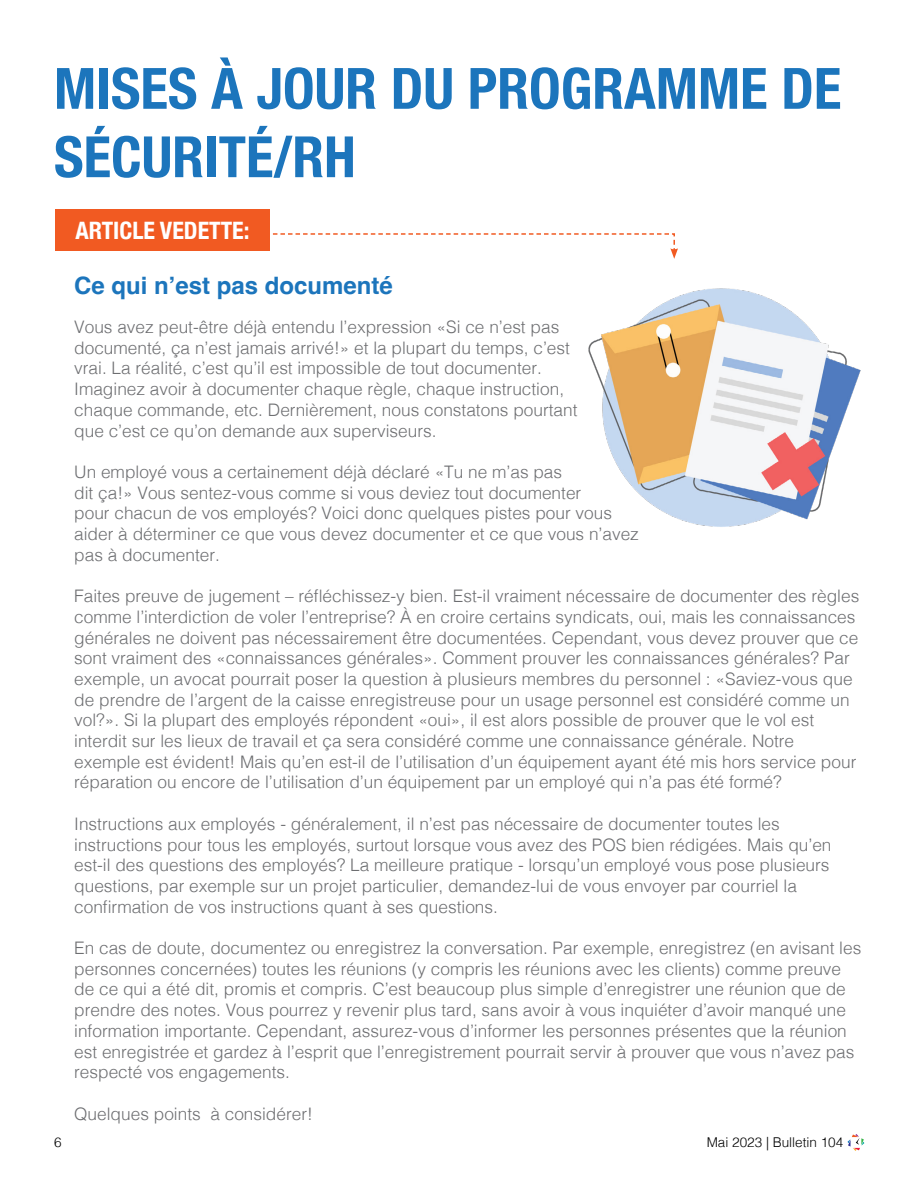
<style>
.page{position:relative;width:918px;height:1188px;background:#fff}
.page>*{position:absolute;margin:0;border:0;box-sizing:border-box;transform-origin:0 0}
.t1{font:700 condensed 57px/68.4px "Helvetica Neue";color:#1c75bc}
.t2{font:700 24px "Helvetica";color:#1c75bc}
.t3{font:700 condensed 24px "Helvetica Neue";color:#fff}
.t4{font:300 17.25px/20.7px "Helvetica";color:#6d6e71}
.t5{font:300 13.5px "Helvetica";color:#000}
</style>
<div class="page">
<svg style="left:848px;top:1134px;width:16px;height:17px"></svg>
<div style="left:55px;top:209px;width:215px;height:41px;background:#f15a22"></div>
<img style="left:588px;top:288px;width:273px;height:239px">
<svg style="left:266px;top:233px;width:412px;height:26px"></svg>
<h1 class="t1" style="left:54px;top:50px;width:789px">MISES À JOUR DU PROGRAMME DE<br>SÉCURITÉ/RH</h1>
<h2 class="t3" style="left:76px;top:211px;width:176px">ARTICLE VEDETTE:</h2>
<h2 class="t2" style="left:74px;top:271px;width:320px">Ce qui n’est pas documenté</h2>
<p class="t4" style="left:74px;top:315px;width:505px">Vous avez peut-être déjà entendu l’expression «Si ce n’est pas documenté, ça n’est jamais arrivé!» et la plupart du temps, c’est vrai. La réalité, c’est qu’il est impossible de tout documenter.<br>Imaginez avoir à documenter chaque règle, chaque instruction, chaque commande, etc. Dernièrement, nous constatons pourtant que c’est ce qu’on demande aux superviseurs.</p>
<p class="t4" style="left:74px;top:460px;width:566px">Un employé vous a certainement déjà déclaré «Tu ne m’as pas<br>dit ça!» Vous sentez-vous comme si vous deviez tout documenter<br>pour chacun de vos employés? Voici donc quelques pistes pour vous aider à déterminer ce que vous devez documenter et ce que vous n’avez pas à documenter.</p>
<p class="t4" style="left:74px;top:584px;width:787px">Faites preuve de jugement – réfléchissez-y bien. Est-il vraiment nécessaire de documenter des règles comme l’interdiction de voler l’entreprise? À en croire certains syndicats, oui, mais les connaissances générales ne doivent pas nécessairement être documentées. Cependant, vous devez prouver que ce sont vraiment des «connaissances générales». Comment prouver les connaissances générales? Par exemple, un avocat pourrait poser la question à plusieurs membres du personnel : «Saviez-vous que de prendre de l’argent de la caisse enregistreuse pour un usage personnel est considéré comme un vol?». Si la plupart des employés répondent «oui», il est alors possible de prouver que le vol est interdit sur les lieux de travail et ça sera considéré comme une connaissance générale. Notre exemple est évident! Mais qu’en est-il de l’utilisation d’un équipement ayant été mis hors service pour réparation ou encore de l’utilisation d’un équipement par un employé qui n’a pas été formé?</p>
<p class="t4" style="left:74px;top:812px;width:759px">Instructions aux employés - généralement, il n’est pas nécessaire de documenter toutes les instructions pour tous les employés, surtout lorsque vous avez des POS bien rédigées. Mais qu’en est-il des questions des employés? La meilleure pratique - lorsqu’un employé vous pose plusieurs questions, par exemple sur un projet particulier, demandez-lui de vous envoyer par courriel la confirmation de vos instructions quant à ses questions.</p>
<p class="t4" style="left:74px;top:936px;width:789px">En cas de doute, documentez ou enregistrez la conversation. Par exemple, enregistrez (en avisant les personnes concernées) toutes les réunions (y compris les réunions avec les clients) comme preuve de ce qui a été dit, promis et compris. C’est beaucoup plus simple d’enregistrer une réunion que de prendre des notes. Vous pourrez y revenir plus tard, sans avoir à vous inquiéter d’avoir manqué une information importante. Cependant, assurez-vous d’informer les personnes présentes que la réunion est enregistrée et gardez à l’esprit que l’enregistrement pourrait servir à prouver que vous n’avez pas respecté vos engagements.</p>
<p class="t4" style="left:74px;top:1102px;width:240px">Quelques points à considérer!</p>
<p class="t5" style="left:54px;top:1130px;width:9px">6</p>
<p class="t5" style="left:707px;top:1130px;width:138px">Mai 2023 | Bulletin 104</p>
</div>
